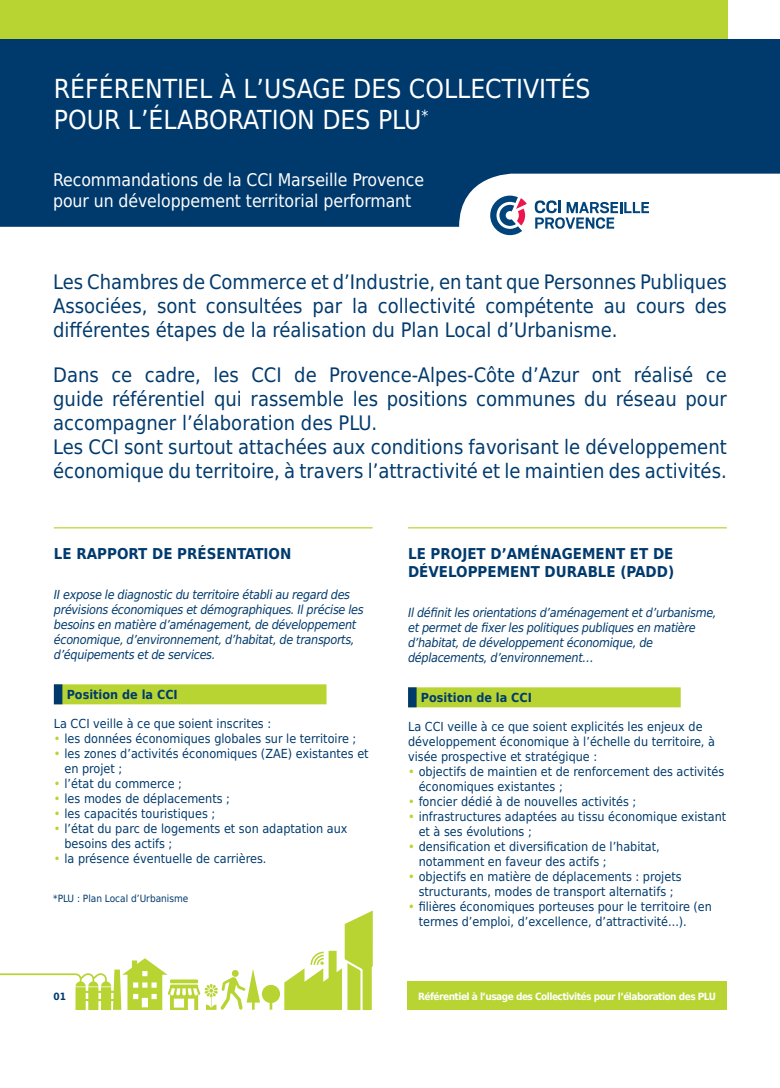
<style>
.page{position:relative;width:780px;height:1088px;background:#fff}
.page>*{position:absolute;margin:0;border:0;box-sizing:border-box;transform-origin:0 0}
.t1{font:26.25px "DejaVu Sans Condensed";color:#fff}
.t2{font:20px/24px "DejaVu Sans Condensed";color:#003a6d;text-align:justify}
.t3{font:17.5px/21px "DejaVu Sans Condensed";letter-spacing:-.005em;color:#fff}
.t4{font:700 15px "DejaVu Sans Condensed";color:#003a6d}
.t5{font:12.5px/15px "DejaVu Sans Condensed";color:#003a6d}
.t6{font:italic 12.5px/15px "DejaVu Sans Condensed";letter-spacing:-.025em;color:#003a6d}
.t7{font:700 12.5px "DejaVu Sans Condensed";color:#003a6d}
.t8{font:700 10px "DejaVu Sans Condensed";letter-spacing:-.05em;color:#fff}
.t9{font:10px "DejaVu Sans Condensed";color:#003a6d}
.t10{font:700 10px "DejaVu Sans Condensed";color:#003a6d}
.s1{color:#b8d432}
</style>
<div class="page">
<div style="left:407px;top:981px;width:319px;height:29px;background:#b8d432"></div>
<svg style="left:0;top:910px;width:373px;height:100px"></svg>
<svg style="left:0;top:39px;width:780px;height:188px;background:#164b79"></svg>
<div style="left:0;top:0;width:727px;height:39px;background:#b8d432"></div>
<hr style="left:54px;top:527px;width:318px;height:1px;background:#b8d432">
<div style="left:54px;top:684px;width:272px;height:20px;background:#b8d432"></div>
<div style="left:54px;top:684px;width:8px;height:20px;background:#003a6d"></div>
<hr style="left:408px;top:527px;width:318px;height:1px;background:#b8d432">
<div style="left:408px;top:687px;width:272px;height:20px;background:#b8d432"></div>
<div style="left:408px;top:687px;width:8px;height:20px;background:#003a6d"></div>
<svg style="left:534px;top:200px;width:115px;height:29px"></svg>
<svg style="left:490px;top:196px;width:37px;height:39px"></svg>
<h1 class="t1" style="left:54px;top:67px;width:75px">Référentiel</h1>
<h1 class="t1" style="left:220px;top:67px;width:61px">à l’usa</h1>
<h1 class="t1" style="left:312px;top:67px;width:57px">ge des</h1>
<h1 class="t1" style="left:409px;top:67px;width:31px">Collectivit</h1>
<h1 class="t1" style="left:560px;top:67px;width:29px">és</h1>
<h1 class="t1" style="left:54px;top:99px;width:17px">pour</h1>
<h1 class="t1" style="left:128px;top:99px;width:97px">l’élaboration</h1>
<h1 class="t1" style="left:322px;top:99px;width:16px">des</h1>
<h1 class="t1" style="left:378px;top:99px;width:52px">PLU<sup>*</sup></h1>
<h3 class="t3" style="left:53px;top:169px;width:372px">Recommandations de la CCI Marseille Provence pour un développement territorial performant</h3>
<h2 class="t2" style="left:53px;top:269px;width:675px">Les Chambres de Commerce et d’Industrie, en tant que Personnes Publiques Associées, sont consultées par la collectivité compétente au cours des différentes étapes de la réalisation du Plan Local d’Urbanisme.</h2>
<p class="t2" style="left:53px;top:363px;width:675px;text-align:left">Dans ce cadre, les CCI de Provence-Alpes-Côte d’Azur ont réalisé ce guide référentiel qui rassemble les positions communes du réseau pour accompagner l’élaboration des PLU.<br>Les CCI sont surtout attachées aux conditions favorisant le développement économique du territoire, à travers l’attractivité et le maintien des activités.</p>
<p class="t4" style="left:54px;top:541px;width:34px">Le rapport</p>
<p class="t4" style="left:152px;top:541px;width:36px">de présentation</p>
<p class="t6" style="left:54px;top:587px;width:311px">II expose le diagnostic du territoire établi au regard des prévisions économiques et démographiques. Il précise les besoins en matière d’aménagement, de développement économique, d’environnement, d’habitat, de transports, d’équipements et de services.</p>
<p class="t7" style="left:67px;top:684px;width:113px">Position de la CCI</p>
<p class="t5" style="left:54px;top:716px;width:219px">La CCI veille à ce que soient inscrites :</p>
<p class="t5" style="left:54px;top:731px;width:304px"><span class="s1">•</span> les données économiques globales sur le territoire ;</p>
<p class="t5" style="left:64px;top:746px;width:306px;text-indent:-11px"><span class="s1">•</span> les zones d’activités économiques (ZAE) existantes et en projet ;</p>
<p class="t5" style="left:54px;top:776px;width:130px"><span class="s1">•</span> l’état du commerce ;</p>
<p class="t5" style="left:54px;top:791px;width:178px"><span class="s1">•</span> les modes de déplacements ;</p>
<p class="t5" style="left:54px;top:806px;width:163px"><span class="s1">•</span> les capacités touristiques ;</p>
<p class="t5" style="left:64px;top:821px;width:284px;text-indent:-11px"><span class="s1">•</span> l’état du parc de logements et son adaptation aux besoins des actifs ;</p>
<p class="t5" style="left:54px;top:851px;width:214px"><span class="s1">•</span> la présence éventuelle de carrières.</p>
<p class="t9" style="left:53px;top:890px;width:137px">*PLU : Plan Local d’Urbanisme</p>
<p class="t4" style="left:408px;top:541px;width:34px">Le pro</p>
<p class="t4" style="left:462px;top:541px;width:57px">jet d’aménagement</p>
<p class="t4" style="left:630px;top:541px;width:34px">et de</p>
<p class="t4" style="left:408px;top:559px;width:12px">développement</p>
<p class="t4" style="left:544px;top:559px;width:11px">durable</p>
<p class="t4" style="left:620px;top:559px;width:55px">(PADD)</p>
<p class="t6" style="left:408px;top:605px;width:310px">Il définit les orientations d’aménagement et d’urbanisme, et permet de fixer les politiques publiques en matière d’habitat, de développement économique, de déplacements, d’environnement…</p>
<p class="t7" style="left:421px;top:687px;width:113px">Position de la CCI</p>
<p class="t5" style="left:408px;top:719px;width:308px">La CCI veille à ce que soient explicités les enjeux de développement économique à l’échelle du territoire, à visée prospective et stratégique :</p>
<p class="t5" style="left:418px;top:764px;width:307px;text-indent:-11px"><span class="s1">•</span> objectifs de maintien et de renforcement des activités économiques existantes ;</p>
<p class="t5" style="left:408px;top:794px;width:230px"><span class="s1">•</span> foncier dédié à de nouvelles activités ;</p>
<p class="t5" style="left:418px;top:809px;width:309px;text-indent:-11px"><span class="s1">•</span> infrastructures adaptées au tissu économique existant et à ses évolutions ;</p>
<p class="t5" style="left:418px;top:839px;width:242px;text-indent:-11px"><span class="s1">•</span> densification et diversification de l’habitat, notamment en faveur des actifs ;</p>
<p class="t5" style="left:408px;top:869px;width:275px;text-align:center"><span class="s1">•</span> objectifs en matière de déplacements : projets structurants, modes de transport alternatifs ;</p>
<p class="t5" style="left:418px;top:899px;width:295px;text-indent:-11px"><span class="s1">•</span> filières économiques porteuses pour le territoire (en termes d’emploi, d’excellence, d’attractivité...).</p>
<p class="t10" style="left:53px;top:988px;width:14px">01</p>
<p class="t8" style="left:418px;top:988px;width:299px">Référentiel à l’usage des Collectivités pour l’élaboration des PLU</p>
</div>
